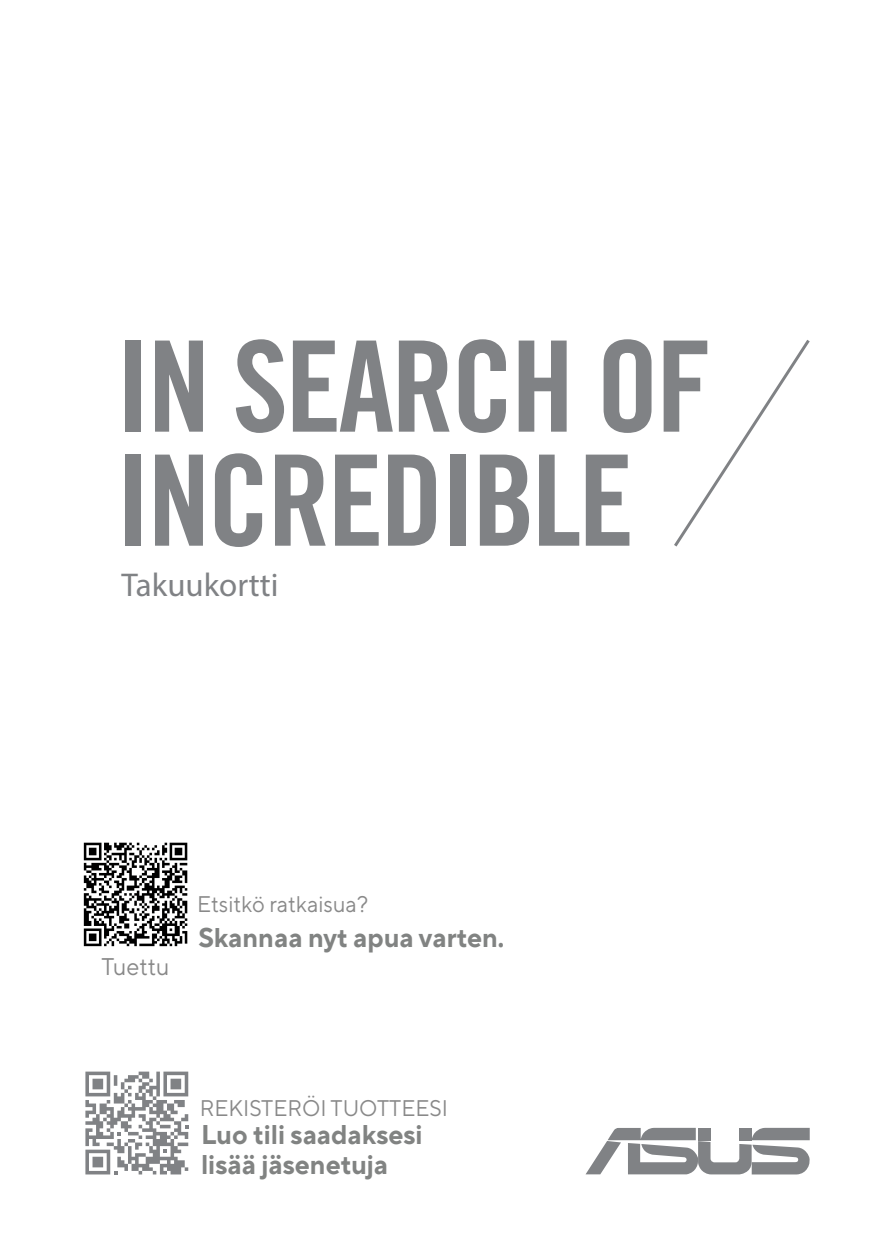
<style>
.page{position:relative;width:893px;height:1259px;background:#fff}
.page>*{position:absolute;margin:0;border:0;box-sizing:border-box;transform-origin:0 0}
.t1{font:33px "Myriad Pro";color:#808285}
.t2{font:700 27px/30px "TT Norms Pro";color:#818382}
.t3{font:24px "TT Norms Pro";color:#898989}
.t4{font:22.5px "TT Norms Pro";color:#898989}
</style>
<div class="page">
<div style="left:125px;top:340px;width:16px;height:92px;background:#808285"></div>
<svg style="left:155px;top:340px;width:48px;height:92px"></svg>
<svg style="left:236px;top:339px;width:48px;height:94px"></svg>
<svg style="left:293px;top:340px;width:100px;height:92px"></svg>
<svg style="left:399px;top:340px;width:51px;height:92px"></svg>
<svg style="left:459px;top:339px;width:47px;height:94px"></svg>
<svg style="left:519px;top:340px;width:48px;height:92px"></svg>
<svg style="left:604px;top:339px;width:47px;height:94px"></svg>
<div style="left:125px;top:454px;width:16px;height:92px;background:#808285"></div>
<svg style="left:155px;top:454px;width:48px;height:92px"></svg>
<svg style="left:215px;top:453px;width:47px;height:94px"></svg>
<svg style="left:275px;top:454px;width:51px;height:92px"></svg>
<svg style="left:335px;top:454px;width:44px;height:92px"></svg>
<svg style="left:388px;top:454px;width:48px;height:92px"></svg>
<div style="left:450px;top:454px;width:16px;height:92px;background:#808285"></div>
<svg style="left:480px;top:454px;width:49px;height:92px"></svg>
<svg style="left:539px;top:454px;width:40px;height:92px"></svg>
<svg style="left:586px;top:454px;width:43px;height:92px"></svg>
<svg style="left:664px;top:340px;width:146px;height:206px"></svg>
<svg style="left:85px;top:1071px;width:103px;height:103px"></svg>
<svg style="left:586px;top:1127px;width:224px;height:47px"></svg>
<img style="left:83px;top:842px;width:105px;height:105px">
<p class="t1" style="left:122px;top:565px;width:158px">Takuukortti</p>
<p class="t3" style="left:101px;top:949px;width:70px">Tuettu</p>
<p class="t4" style="left:197px;top:888px;width:173px">Etsitkö ratkaisua?</p>
<p class="t2" style="left:198px;top:921px;width:307px">Skannaa nyt apua varten.</p>
<p class="t4" style="left:200px;top:1092px;width:250px">REKISTERÖI TUOTTEESI</p>
<p class="t2" style="left:201px;top:1117px;width:223px">Luo tili saadaksesi lisää jäsenetuja</p>
</div>
